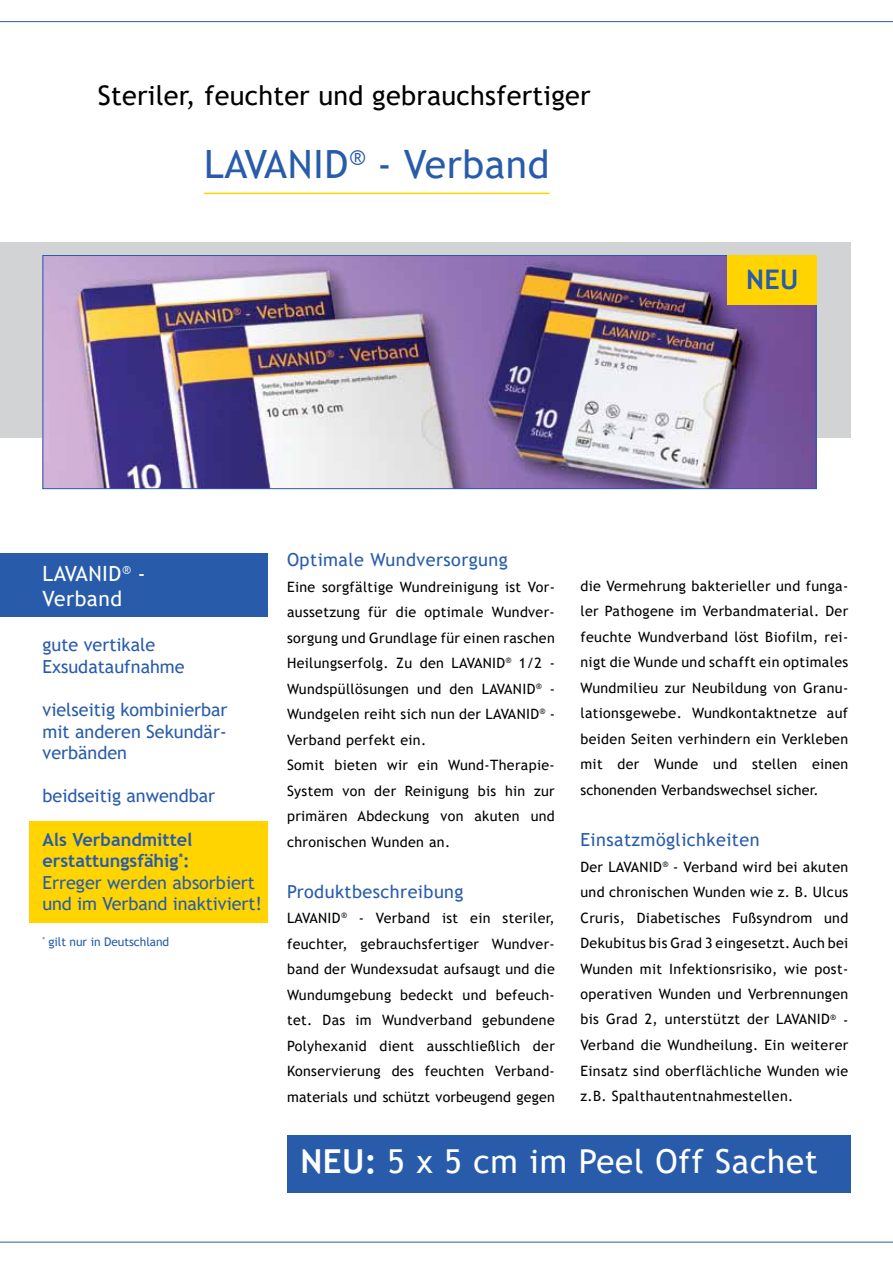
<style>
.page{position:relative;width:893px;height:1263px;background:#fff}
.page>*{position:absolute;margin:0;border:0;box-sizing:border-box;transform-origin:0 0}
.t1{font:39px "Trebuchet MS";letter-spacing:.015em;color:#285caa}
.t2{font:33px "Trebuchet MS";letter-spacing:.025em;color:#fff}
.t3{font:27px "Trebuchet MS";letter-spacing:.01em;color:#000}
.t4{font:700 27px "Trebuchet MS";color:#285caa}
.t5{font:21px/25.2px "Trebuchet MS";letter-spacing:.025em;color:#fff}
.t6{font:18px/21.6px "Trebuchet MS";color:#285caa}
.t7{font:18px "Trebuchet MS";letter-spacing:.025em;color:#285caa}
.t8{font:14.25px/25.5px "Trebuchet MS";letter-spacing:.025em;color:#000;text-align:justify}
.t9{font:12px "Trebuchet MS";letter-spacing:-.005em;color:#285caa}
.s1{font-weight:700}
</style>
<div class="page">
<div style="left:30px;top:821px;width:238px;height:102px;background:#ffd400"></div>
<hr style="left:204px;top:193px;width:346px;height:1px;background:#ffd400">
<div style="left:0;top:553px;width:268px;height:64px;background:#285caa"></div>
<hr style="left:0;top:21px;width:893px;height:1px;background:#285caa">
<hr style="left:0;top:1242px;width:893px;height:1px;background:#285caa">
<div style="left:0;top:242px;width:850px;height:196px;background:#d1d3d4"></div>
<img style="left:45px;top:257px;width:769px;height:230px">
<div style="left:43px;top:255px;width:773px;height:234px;border:1px solid #285caa"></div>
<div style="left:287px;top:1135px;width:563px;height:57px;background:#285caa"></div>
<div style="left:727px;top:255px;width:89px;height:50px;background:#ffd400"></div>
<h3 class="t3" style="left:98px;top:78px;width:494px">Steriler, feuchter und gebrauchsfertiger</h3>
<h1 class="t1" style="left:204px;top:139px;width:347px">LAVAN ID<sup>®</sup> - Verband</h1>
<h3 class="t4" style="left:746px;top:262px;width:54px">NEU</h3>
<h3 class="t5" style="left:43px;top:561px;width:105px">LAVANID<sup>®</sup> -<br>Verband</h3>
<p class="t6" style="left:43px;top:634px;width:144px">gute vertikale<br>Exsudataufnahme</p>
<p class="t6" style="left:43px;top:699px;width:187px;text-align:justify">vielseitig kombinierbar mit anderen Sekundär&shy;verbänden</p>
<p class="t6" style="left:43px;top:785px;width:174px">beidseitig anwendbar</p>
<p class="t6" style="left:43px;top:828px;width:221px"><span class="s1">Als Verbandmittel erstattungsfähig</span><sup>*</sup><span class="s1">:<br></span>Erreger werden absorbiert und im Verband inaktiviert!</p>
<p class="t9" style="left:43px;top:934px;width:128px"><sup>*</sup> gilt nur in Deutschland</p>
<p class="t7" style="left:287px;top:548px;width:222px">Optimale Wundversorgung</p>
<p class="t8" style="left:287px;top:574px;width:269px;text-align:left">Eine sorgfältige Wundreinigung ist Vor&shy;aussetzung für die optimale Wundver&shy;sorgung und Grundlage für einen raschen Heilungserfolg. Zu den LAVAN ID <sup>®</sup> 1/2 - Wundspüllösungen und den LAVAN ID <sup>®</sup> - Wundgelen reiht sich nun der LAVAN ID <sup>®</sup> - Verband perfekt ein.<br>Somit bieten wir ein Wund-Therapie-System von der Reinigung bis hin zur primären Abdeckung von akuten und chronischen Wunden an.</p>
<p class="t7" style="left:287px;top:880px;width:178px">Produktbeschreibung</p>
<p class="t8" style="left:287px;top:905px;width:269px">LAVAN ID <sup>®</sup> - Verband ist ein steriler, feuchter, gebrauchsfertiger Wundver&shy;band der Wundexsudat aufsaugt und die Wundumgebung bedeckt und befeuch&shy;tet. Das im Wundverband gebundene Polyhexanid dient ausschließlich der Konservierung des feuchten Verband&shy;materials und schützt vorbeugend gegen</p>
<p class="t8" style="left:580px;top:573px;width:269px">die Vermehrung bakterieller und funga&shy;ler Pathogene im Verbandmaterial. Der feuchte Wundverband löst Biofilm, rei&shy;nigt die Wunde und schafft ein optimales Wundmilieu zur Neubildung von Granu&shy;lationsgewebe. Wundkontaktnetze auf beiden Seiten verhindern ein Verkleben mit der Wunde und stellen einen schonenden Verbandswechsel sicher.</p>
<p class="t7" style="left:580px;top:828px;width:181px">Einsatzmöglichkeiten</p>
<p class="t8" style="left:580px;top:853px;width:269px">Der LAVAN ID <sup>®</sup> - Verband wird bei akuten und chronischen Wunden wie z. B. Ulcus Cruris, Diabetisches Fußsyndrom und Dekubitus bis Grad 3 eingesetzt. Auch bei Wunden mit Infektionsrisiko, wie post&shy;operativen Wunden und Verbrennungen bis Grad 2, unterstützt der LAVAN ID <sup>®</sup> - Verband die Wundheilung. Ein weiterer Einsatz sind oberflächliche Wunden wie z.B. Spalthautentnahmestellen.</p>
<h2 class="t2" style="left:301px;top:1140px;width:519px"><span class="s1">NEU:</span> 5 x 5 cm im Peel Off Sachet</h2>
</div>
